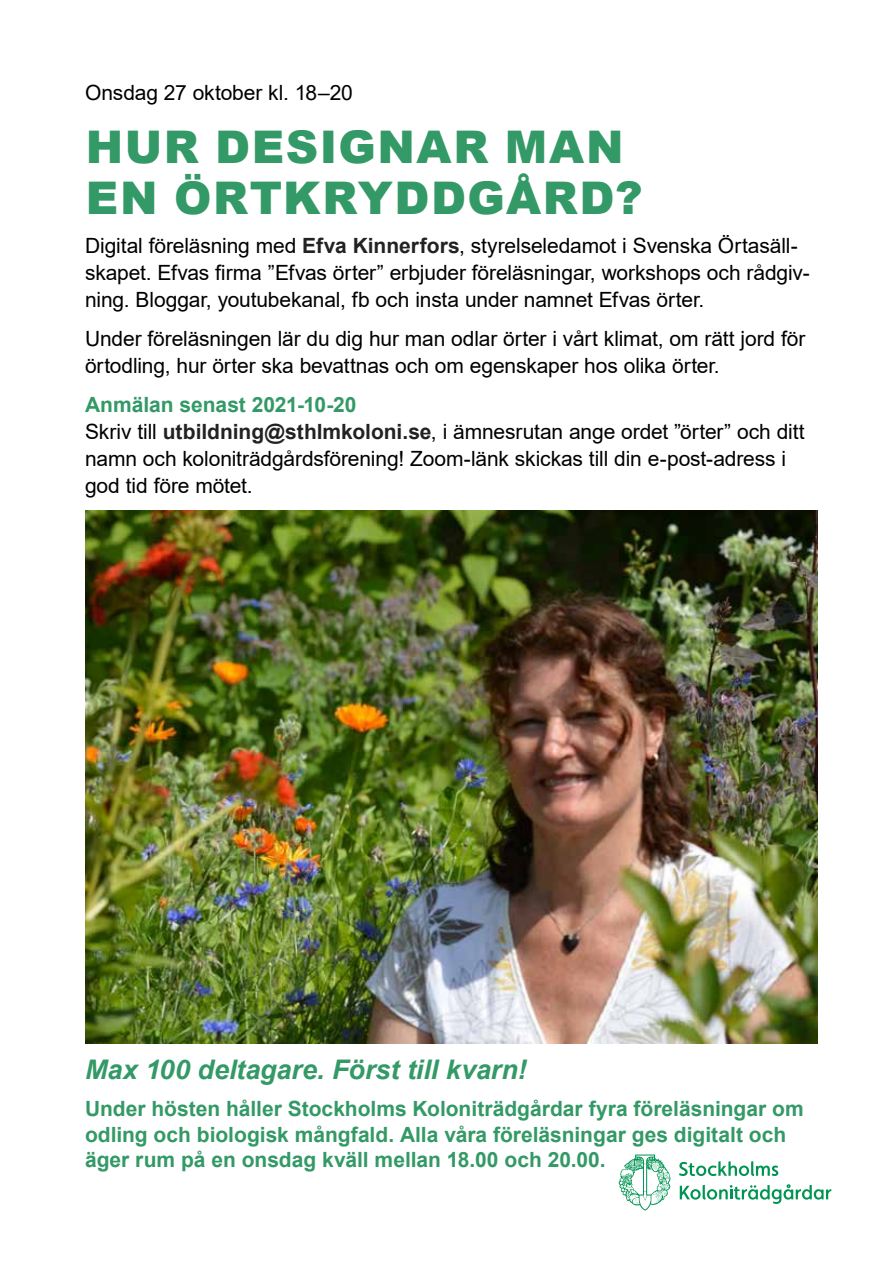
<style>
.page{position:relative;width:893px;height:1263px;background:#fff}
.page>*{position:absolute;margin:0;border:0;box-sizing:border-box;transform-origin:0 0}
.t1{font:900 45px/51px "Arial";letter-spacing:.035em;color:#396}
.t2{font:italic 700 27px "Arial";letter-spacing:-.005em;color:#396}
.t3{font:21px/27px "Arial";letter-spacing:-.005em;color:#000}
.t4{font:700 21px/25.5px "Arial";color:#396}
.s1{font-weight:700;color:#222}
.s2{font-weight:700;color:#396}
</style>
<div class="page">
<img style="left:85px;top:510px;width:732px;height:533px">
<svg style="left:679px;top:1161px;width:99px;height:15px"></svg>
<svg style="left:680px;top:1184px;width:151px;height:20px"></svg>
<svg style="left:619px;top:1154px;width:52px;height:56px"></svg>
<p class="t3" style="left:85px;top:79px;width:269px">Onsdag 27 oktober kl. 18–20</p>
<h1 class="t1" style="left:86px;top:120px;width:558px">HUR DESIGNAR MAN<br>EN ÖRTKRYDDGÅRD?</h1>
<p class="t3" style="left:85px;top:232px;width:726px">Digital föreläsning med <span class="s1">Efva Kinnerfors</span>, styrelseledamot i Svenska Örtasäll&shy;skapet. Efvas firma ”Efvas örter” erbjuder föreläsningar, workshops och rådgiv&shy;ning. Bloggar, youtubekanal, fb och insta under namnet Efvas örter.</p>
<p class="t3" style="left:85px;top:325px;width:722px">Under föreläsningen lär du dig hur man odlar örter i vårt klimat, om rätt jord för örtodling, hur örter ska bevattnas och om egenskaper hos olika örter.</p>
<p class="t3" style="left:85px;top:391px;width:721px"><span class="s2">Anmälan senast 2021-10-20<br></span>Skriv till <span class="s1">utbildning@sthlmkoloni.se</span>, i ämnesrutan ange ordet ”örter” och ditt namn och koloniträdgårdsförening! Zoom-länk skickas till din e-post-adress i god tid före mötet.</p>
<p class="t2" style="left:85px;top:1051px;width:443px">Max 100 deltagare. Först till kvarn!</p>
<p class="t4" style="left:85px;top:1096px;width:720px">Under hösten håller Stockholms Koloniträdgårdar fyra föreläsningar om odling och biologisk mångfald. Alla våra föreläsningar ges digitalt och äger rum på en onsdag kväll mellan 18.00 och 20.00.</p>
</div>
